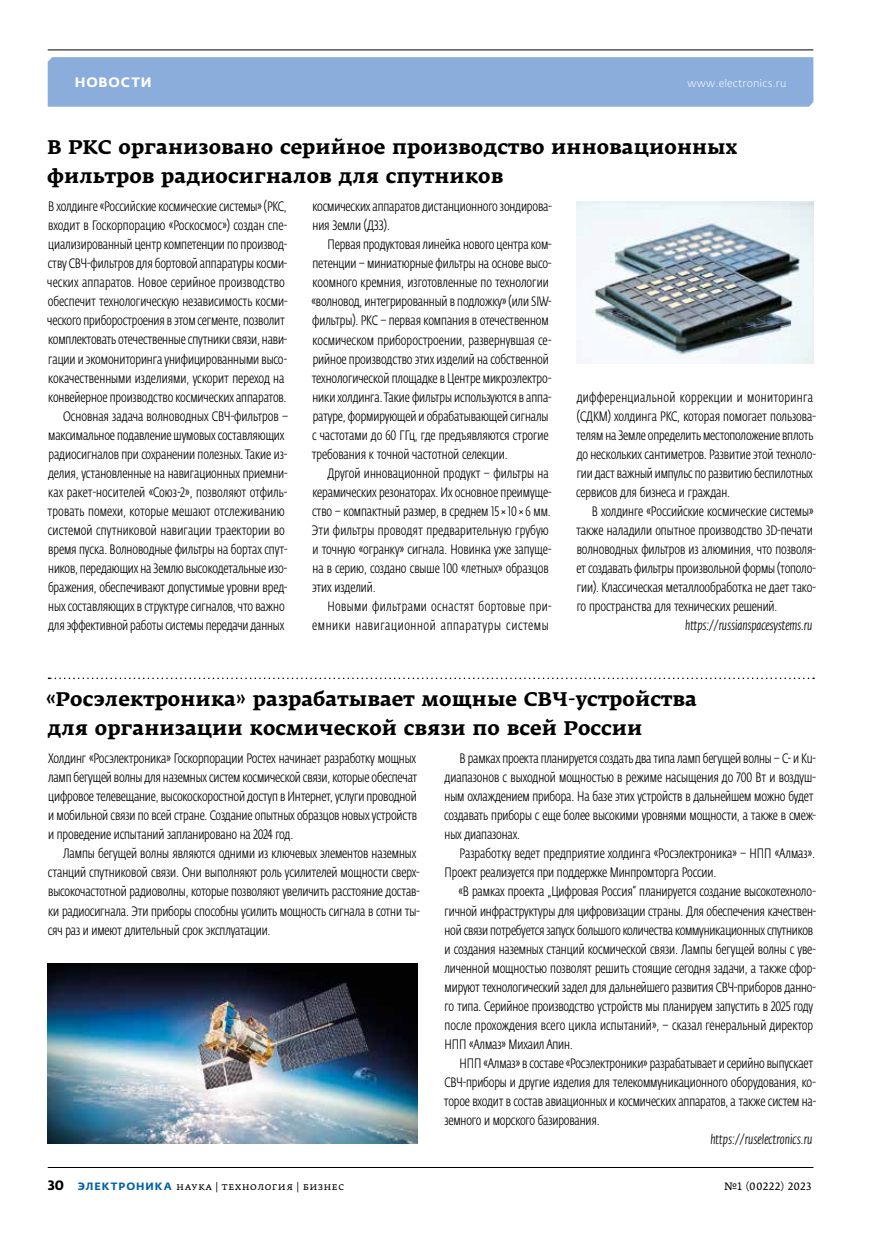
<style>
.page{position:relative;width:881px;height:1234px;background:#fff}
.page>*{position:absolute;margin:0;border:0;box-sizing:border-box;transform-origin:0 0}
.t1{font:700 19.5px/28.5px "Fedra Serif A Pro";letter-spacing:.005em;color:#000}
.t2{font:300 13.5px/19px "Fedra Sans Cond Pro";letter-spacing:-.01em;color:#000}
.t3{font:300 13.5px/19px "Fedra Sans Cond Pro";letter-spacing:.025em;color:#000;text-align:right}
.t4{font:italic 300 13.5px "Fedra Sans Cond Pro";letter-spacing:-.005em;color:#000}
.t5{font:700 13.5px "Fedra Sans Alt Pro";letter-spacing:.065em;color:#fff}
.t6{font:10.5px "Fedra Serif A Pro";letter-spacing:.03em;color:#000}
.t7{font:300 10.5px "Fedra Sans Pro";letter-spacing:.015em;color:#fff}
.s1{font-family:"Fedra Sans Pro";font-weight:700;font-size:13.5px}
.s2{font-family:"Fedra Sans Alt Pro";font-weight:700;color:#0061a7}
</style>
<div class="page">
<div style="left:48px;top:57px;width:765px;height:50px;background:#8baddc"></div>
<hr style="left:48px;top:49px;width:765px;height:1px;background:#000">
<hr style="left:48px;top:1166px;width:765px;height:1px;background:#000">
<svg style="left:48px;top:677px;width:765px;height:2px"></svg>
<img style="left:576px;top:202px;width:237px;height:161px">
<img style="left:48px;top:963px;width:369px;height:179px">
<p class="t5" style="left:75px;top:74px;width:78px">НОВОСТИ</p>
<p class="t7" style="left:687px;top:77px;width:100px">www.electronics.ru</p>
<h1 class="t1" style="left:47px;top:133px;width:691px">В РКС организовано серийное производство инновационных фильтров радиосигналов для спутников</h1>
<p class="t2" style="left:47px;top:197px;width:242px;text-align:right">В холдинге «Российские космические системы» (РКС, входит в Госкорпорацию «Роскосмос») создан спе&shy;циализированный центр компетенции по производ&shy;ству СВЧ-фильтров для бортовой аппаратуры косми&shy;ческих аппаратов. Новое серийное производство обеспечит технологическую независимость косми&shy;ческого приборостроения в этом сегменте, позволит комплектовать отечественные спутники связи, нави&shy;гации и экомониторинга унифицированными высо&shy;кокачественными изделиями, ускорит переход на конвейерное производство космических аппаратов.<br>Основная задача волноводных СВЧ-фильтров – максимальное подавление шумовых составляющих радиосигналов при сохранении полезных. Такие из&shy;делия, установленные на навигационных приемни&shy;ках ракет-носителей «Союз‑2», позволяют отфиль&shy;тровать помехи, которые мешают отслеживанию системой спутниковой навигации траектории во время пуска. Волноводные фильтры на бортах спут&shy;ников, передающих на Землю высокодетальные изо&shy;бражения, обеспечивают допустимые уровни вред&shy;ных составляющих в структуре сигналов, что важно для эффективной работы системы передачи данных</p>
<p class="t2" style="left:312px;top:197px;width:241px">космических аппаратов дистанционного зондирова&shy;ния Земли (ДЗЗ).</p>
<p class="t2" style="left:311px;top:235px;width:242px;text-indent:16px">Первая продуктовая линейка нового центра ком&shy;петенции – миниатюрные фильтры на основе высо&shy;коомного кремния, изготовленные по технологии «волновод, интегрированный в подложку» (или SIW&shy;фильтры). РКС – первая компания в отечественном космическом приборостроении, развернувшая се&shy;рийное производство этих изделий на собственной технологической площадке в Центре микроэлектро&shy;ники холдинга. Такие фильтры используются в аппа&shy;ратуре, формирующей и обрабатывающей сигналы с частотами до 60 ГГц, где предъявляются строгие требования к точной частотной селекции.</p>
<p class="t2" style="left:312px;top:463px;width:241px;text-indent:16px">Другой инновационной продукт – фильтры на керамических резонаторах. Их основное преимуще&shy;ство – компактный размер, в среднем 15× 10 × 6 мм.<br>Эти фильтры проводят предварительную грубую и точную «огранку» сигнала. Новинка уже запуще&shy;на в серию, создано свыше 100 «летных» образцов этих изделий.</p>
<p class="t3" style="left:312px;top:597px;width:241px">Новыми фильтрами оснастят бортовые при&shy;емники навигационной аппаратуры системы</p>
<p class="t2" style="left:576px;top:387px;width:241px">дифференциальной коррекции и мониторинга (СДКМ) холдинга РКС, которая помогает пользова&shy;телям на Земле определить местоположение вплоть до нескольких сантиметров. Развитие этой техноло&shy;гии даст важный импульс по развитию беспилотных сервисов для бизнеса и граждан.</p>
<p class="t2" style="left:576px;top:502px;width:241px;text-indent:16px">В холдинге «Российские космические системы» также наладили опытное производство 3D-печати волноводных фильтров из алюминия, что позволя&shy;ет создавать фильтры произвольной формы (тополо&shy;гии). Классическая металлообработка не дает тако&shy;го пространства для технических решений.</p>
<p class="t4" style="left:685px;top:617px;width:128px">https://russianspacesystems.ru</p>
<h1 class="t1" style="left:46px;top:685px;width:652px">«Росэлектроника» разрабатывает мощные СВЧ-устройства для организации космической связи по всей России</h1>
<p class="t2" style="left:48px;top:749px;width:370px;text-align:justify">Холдинг «Росэлектроника» Госкорпорации Ростех начинает разработку мощных ламп бегущей волны для наземных систем космической связи, которые обеспечат цифровое телевещание, высокоскоростной доступ в Интернет, услуги проводной и мобильной связи по всей стране. Создание опытных образцов новых устройств и проведение испытаний запланировано на 2024 год.</p>
<p class="t2" style="left:48px;top:844px;width:373px;text-indent:15px">Лампы бегущей волны являются одними из ключевых элементов наземных станций спутниковой связи. Они выполняют роль усилителей мощности сверх&shy;высокочастотной радиоволны, которые позволяют увеличить расстояние достав&shy;ки радиосигнала. Эти приборы способны усилить мощность сигнала в сотни ты&shy;сяч раз и имеют длительный срок эксплуатации.</p>
<p class="t2" style="left:444px;top:749px;width:373px;text-indent:15px">В рамках проекта планируется создать два типа ламп бегущей волны – C- и Ku&shy;диапазонов с выходной мощностью в режиме насыщения до 700 Вт и воздуш&shy;ным охлаждением прибора. На базе этих устройств в дальнейшем можно будет создавать приборы с еще более высокими уровнями мощности, а также в смеж&shy;ных диапазонах.</p>
<p class="t2" style="left:444px;top:844px;width:372px;text-indent:15px">Разработку ведет предприятие холдинга «Росэлектроника» – НПП «Алмаз».<br>Проект реализуется при поддержке Минпромторга России.</p>
<p class="t2" style="left:444px;top:882px;width:373px;text-indent:14px">«В рамках проекта „Цифровая Россия“ планируется создание высокотехноло&shy;гичной инфраструктуры для цифровизации страны. Для обеспечения качествен&shy;ной связи потребуется запуск большого количества коммуникационных спутников и создания наземных станций космической связи. Лампы бегущей волны с уве&shy;личенной мощностью позволят решить стоящие сегодня задачи, а также сфор&shy;мируют технологический задел для дальнейшего развития СВЧ-приборов данно&shy;го типа. Серийное производство устройств мы планируем запустить в 2025 году после прохождения всего цикла испытаний», – сказал генеральный директор НПП «Алмаз» Михаил Апин.</p>
<p class="t2" style="left:444px;top:1053px;width:373px;text-indent:16px">НПП «Алмаз» в составе «Росэлектроники» разрабатывает и серийно выпускает СВЧ-приборы и другие изделия для телекоммуникационного оборудования, ко&shy;торое входит в состав авиационных и космических аппаратов, а также систем на&shy;земного и морского базирования.</p>
<p class="t4" style="left:710px;top:1130px;width:104px">https://ruselectronics.ru</p>
<p class="t6" style="left:48px;top:1179px;width:298px"><span class="s1">30</span> <span class="s2">ЭЛЕКТРОНИКА</span> наука | технология | бизнес</p>
<p class="t6" style="left:723px;top:1179px;width:89px">№1 (00222) 2023</p>
</div>
